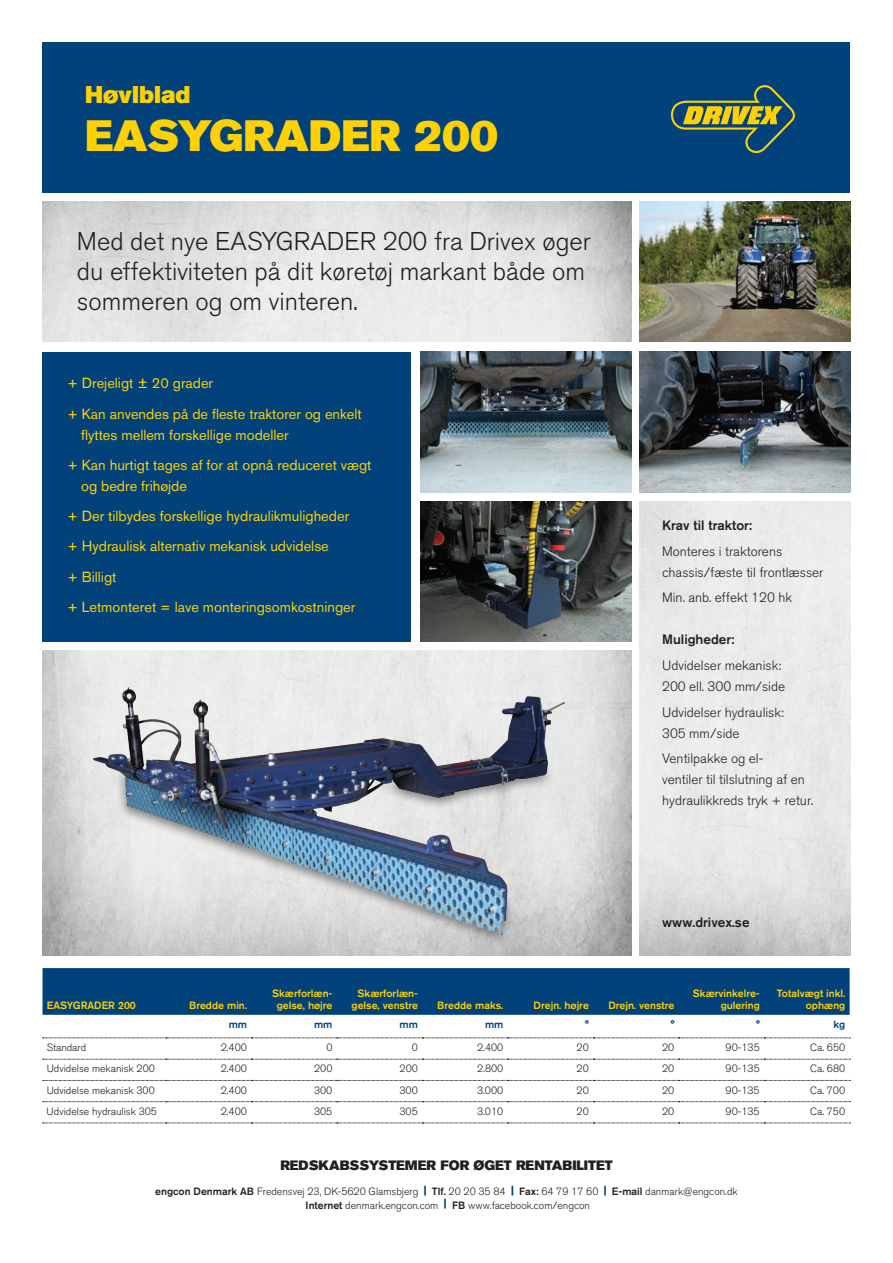
<style>
.page{position:relative;width:893px;height:1263px;background:#fff}
.page>*{position:absolute;margin:0;border:0;box-sizing:border-box;transform-origin:0 0}
.t1{font:43.5px "Akzidenz Grotesk BQ Super";color:#fed105}
.t2{font:300 25.5px/30px "Akzidenz Grotesk BQ";color:#231f20}
.t3{font:24px "Akzidenz Grotesk BQ Super";color:#fed105}
.t4{font:14.55px/30.2px "Akzidenz Grotesk BQ";color:#fed105}
.t5{font:300 13.5px/21px "Akzidenz Grotesk BQ";color:#231f20}
.t6{font:500 13.5px "Akzidenz Grotesk BQ";color:#231f20}
.t7{font:13.5px "Akzidenz Grotesk BQ Super";color:#231f20}
.t8{font:300 10.5px/13.5px "Akzidenz Grotesk BQ";color:#231f20;text-align:center}
.t9{font:500 10.5px/12px "Akzidenz Grotesk BQ";color:#fed105;text-align:center}
.t10{font:500 10.5px "Akzidenz Grotesk BQ";color:#004279}
.s1{font-weight:500}
.s2{font-family:"Akzidenz Grotesk BQ Super";font-weight:400;color:#004279}
</style>
<div class="page">
<img style="left:43px;top:651px;width:588px;height:305px">
<img style="left:640px;top:501px;width:210px;height:455px">
<img style="left:43px;top:201px;width:588px;height:141px">
<div style="left:43px;top:43px;width:807px;height:150px;background:#004279"></div>
<svg style="left:671px;top:85px;width:124px;height:69px"></svg>
<div style="left:43px;top:352px;width:368px;height:289px;background:#004279"></div>
<img style="left:421px;top:501px;width:210px;height:140px">
<img style="left:640px;top:201px;width:210px;height:141px">
<img style="left:640px;top:352px;width:210px;height:140px">
<img style="left:421px;top:352px;width:210px;height:140px">
<img style="left:93px;top:688px;width:471px;height:83px">
<div style="left:112px;top:767px;width:403px;height:180px;background:#231f20;opacity:.5"></div>
<img style="left:93px;top:771px;width:471px;height:163px">
<div style="left:373px;top:751px;width:182px;height:59px;background:#231f20;opacity:.5"></div>
<img style="left:381px;top:755px;width:183px;height:56px">
<div style="left:43px;top:968px;width:807px;height:47px;background:#004279"></div>
<svg style="left:43px;top:1038px;width:807px;height:1px"></svg>
<svg style="left:43px;top:1059px;width:807px;height:1px"></svg>
<svg style="left:43px;top:1080px;width:807px;height:1px"></svg>
<svg style="left:43px;top:1101px;width:807px;height:1px"></svg>
<svg style="left:43px;top:1123px;width:807px;height:1px"></svg>
<h3 class="t3" style="left:85px;top:81px;width:107px">HØVLBLAD</h3>
<h1 class="t1" style="left:85px;top:111px;width:415px">EASYGRADER 200</h1>
<h2 class="t2" style="left:77px;top:227px;width:515px">Med det nye EASYGRADER 200 fra Drivex øger du effektiviteten på dit køretøj markant både om sommeren og om vinteren.</h2>
<h3 class="t4" style="left:67px;top:368px;width:296px">+ Drejeligt ± 20 grader<br>+ Kan anvendes på de fleste traktorer og enkelt</h3>
<h3 class="t4" style="left:67px;top:419px;width:306px;text-indent:14px">flyttes mellem forskellige modeller<br>+ Kan hurtigt tages af for at opnå reduceret vægt</h3>
<h3 class="t4" style="left:67px;top:471px;width:289px;text-indent:14px">og bedre frihøjde<br>+ Der tilbydes forskellige hydraulikmuligheder + Hydraulisk alternativ mekanisk udvidelse<br>+ Billigt<br>+ Letmonteret = lave monteringsomkostninger</h3>
<p class="t6" style="left:662px;top:517px;width:92px">Krav til traktor:</p>
<p class="t5" style="left:662px;top:541px;width:163px">Monteres i traktorens chassis/fæste til frontlæsser</p>
<p class="t5" style="left:662px;top:587px;width:131px">Min. anb. effekt 120 hk</p>
<p class="t6" style="left:662px;top:631px;width:74px">Muligheder:</p>
<p class="t5" style="left:662px;top:655px;width:124px">Udvidelser mekanisk:<br>200 ell. 300 mm/side</p>
<p class="t5" style="left:662px;top:702px;width:123px">Udvidelser hydraulisk:<br>305 mm/side</p>
<p class="t5" style="left:662px;top:748px;width:153px">Ventilpakke og el-<br>ventiler til tilslutning af en hydraulikkreds tryk + retur.</p>
<p class="t6" style="left:662px;top:914px;width:89px">www.drivex.se</p>
<p class="t9" style="left:47px;top:999px;width:91px">EASYGRADER 200</p>
<p class="t9" style="left:189px;top:999px;width:59px">Bredde min.</p>
<p class="t9" style="left:272px;top:987px;width:62px">Skærforlæn&shy;gelse, højre</p>
<p class="t9" style="left:352px;top:987px;width:68px">Skærforlæn&shy;gelse, venstre</p>
<p class="t9" style="left:437px;top:999px;width:68px">Bredde maks.</p>
<p class="t9" style="left:534px;top:999px;width:57px">Drejn. højre</p>
<p class="t9" style="left:608px;top:999px;width:67px">Drejn. venstre</p>
<p class="t9" style="left:693px;top:987px;width:68px;text-align:right">Skærvinkelre&shy;gulering</p>
<p class="t9" style="left:777px;top:987px;width:70px;text-align:right">Totalvægt inkl. ophæng</p>
<p class="t10" style="left:229px;top:1018px;width:20px">mm</p>
<p class="t10" style="left:314px;top:1018px;width:20px">mm</p>
<p class="t10" style="left:400px;top:1018px;width:20px">mm</p>
<p class="t10" style="left:485px;top:1018px;width:20px">mm</p>
<p class="t10" style="left:585px;top:1018px;width:5px">°</p>
<p class="t10" style="left:671px;top:1018px;width:5px">°</p>
<p class="t10" style="left:756px;top:1018px;width:5px">°</p>
<p class="t10" style="left:833px;top:1018px;width:13px">kg</p>
<p class="t8" style="left:47px;top:1041px;width:41px">Standard</p>
<p class="t8" style="left:221px;top:1041px;width:28px">2.400</p>
<p class="t8" style="left:326px;top:1041px;width:8px">0</p>
<p class="t8" style="left:412px;top:1041px;width:8px">0</p>
<p class="t8" style="left:477px;top:1041px;width:28px">2.400</p>
<p class="t8" style="left:577px;top:1041px;width:14px">20</p>
<p class="t8" style="left:662px;top:1041px;width:14px">20</p>
<p class="t8" style="left:726px;top:1041px;width:36px">90-135</p>
<p class="t8" style="left:810px;top:1041px;width:37px">Ca. 650</p>
<p class="t8" style="left:47px;top:1062px;width:110px">Udvidelse mekanisk 200</p>
<p class="t8" style="left:221px;top:1062px;width:28px">2.400</p>
<p class="t8" style="left:314px;top:1062px;width:20px">200</p>
<p class="t8" style="left:400px;top:1062px;width:20px">200</p>
<p class="t8" style="left:477px;top:1062px;width:28px">2.800</p>
<p class="t8" style="left:577px;top:1062px;width:14px">20</p>
<p class="t8" style="left:662px;top:1062px;width:14px">20</p>
<p class="t8" style="left:726px;top:1062px;width:36px">90-135</p>
<p class="t8" style="left:810px;top:1062px;width:37px">Ca. 680</p>
<p class="t8" style="left:47px;top:1083px;width:110px">Udvidelse mekanisk 300</p>
<p class="t8" style="left:221px;top:1083px;width:28px">2.400</p>
<p class="t8" style="left:314px;top:1083px;width:20px">300</p>
<p class="t8" style="left:399px;top:1083px;width:20px">300</p>
<p class="t8" style="left:477px;top:1083px;width:28px">3.000</p>
<p class="t8" style="left:577px;top:1083px;width:14px">20</p>
<p class="t8" style="left:662px;top:1083px;width:14px">20</p>
<p class="t8" style="left:726px;top:1083px;width:36px">90-135</p>
<p class="t8" style="left:810px;top:1083px;width:37px">Ca. 700</p>
<p class="t8" style="left:47px;top:1105px;width:112px">Udvidelse hydraulisk 305</p>
<p class="t8" style="left:221px;top:1105px;width:28px">2.400</p>
<p class="t8" style="left:314px;top:1105px;width:20px">305</p>
<p class="t8" style="left:399px;top:1105px;width:20px">305</p>
<p class="t8" style="left:477px;top:1105px;width:28px">3.010</p>
<p class="t8" style="left:576px;top:1105px;width:14px">20</p>
<p class="t8" style="left:662px;top:1105px;width:14px">20</p>
<p class="t8" style="left:725px;top:1105px;width:36px">90-135</p>
<p class="t8" style="left:810px;top:1105px;width:37px">Ca. 750</p>
<p class="t7" style="left:280px;top:1157px;width:20px">REDS</p>
<p class="t7" style="left:319px;top:1157px;width:42px">KABSSYS</p>
<p class="t7" style="left:388px;top:1157px;width:138px">TEMER FOR ØGET REN</p>
<p class="t7" style="left:545px;top:1157px;width:69px">TABILITET</p>
<p class="t8" style="left:155px;top:1185px;width:584px"><span class="s1">engcon Denmark AB</span> Fredensvej 23, DK-5620 Glamsbjerg <span class="s2">|</span> <span class="s1">Tlf.</span> 20 20 35 84 <span class="s2">|</span> <span class="s1">Fax:</span> 64 79 17 60 <span class="s2">|</span> <span class="s1">E-mail</span> danmark@engcon.dk<br><span class="s1">Internet</span> denmark.engcon.com <span class="s2">|</span> <span class="s1">FB</span> www.facebook.com/engcon</p>
</div>
